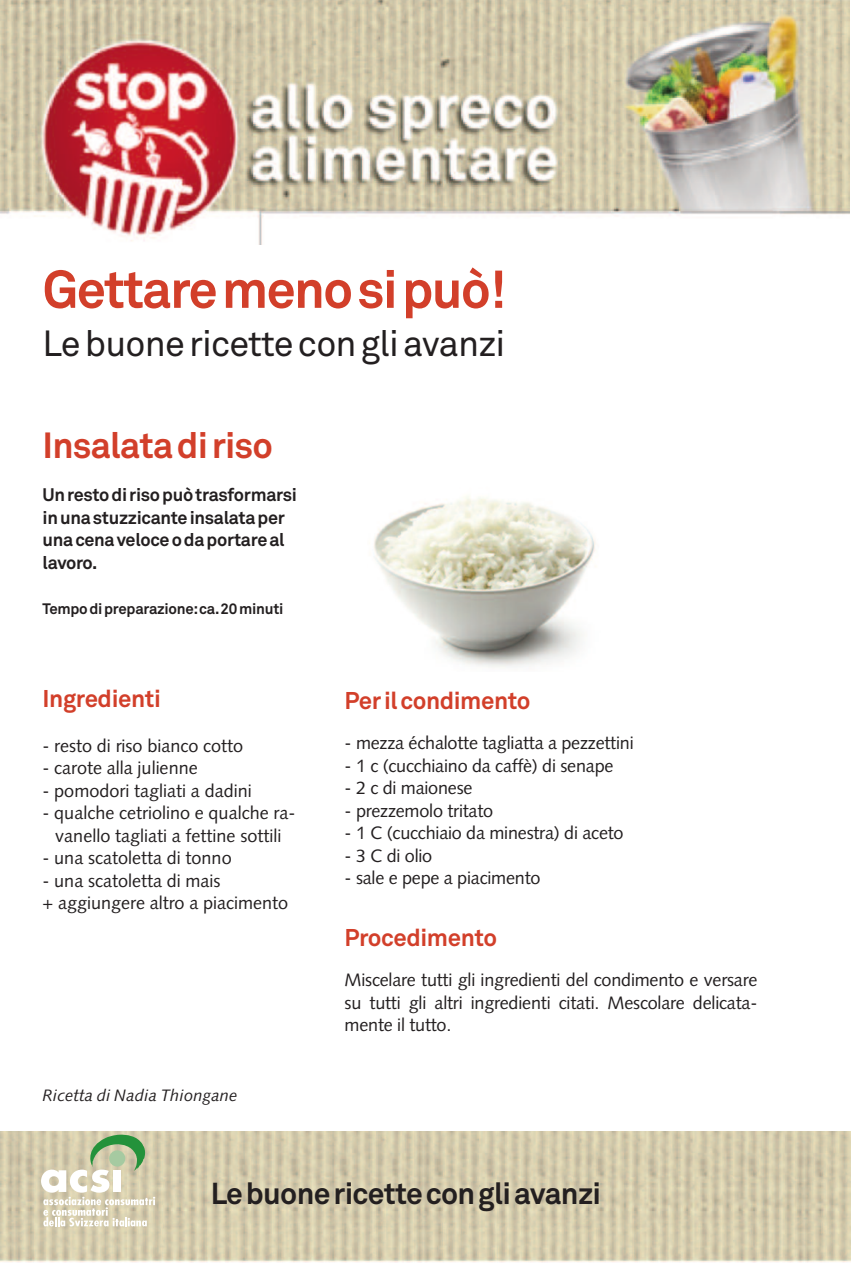
<style>
.page{position:relative;width:851px;height:1263px;background:#fff}
.page>*{position:absolute;margin:0;border:0;box-sizing:border-box;transform-origin:0 0}
.t1{font:700 52.5px "Akkurat Std";letter-spacing:-.035em;color:#d23f2a}
.t2{font:36px "Akkurat Std";letter-spacing:-.025em;color:#231f20}
.t3{font:700 36px "Akkurat Std";letter-spacing:-.025em;color:#d23f2a}
.t4{font:700 30px "Akkurat Std";letter-spacing:-.025em;color:#231f20}
.t5{font:700 24px "Akkurat Std";letter-spacing:-.015em;color:#d23f2a}
.t6{font:18px/22.5px "Syntax";letter-spacing:-.01em;color:#231f20;text-align:center}
.t7{font:700 18px/22.5px "Akkurat Std";letter-spacing:-.015em;color:#231f20}
.t8{font:italic 16.5px "Syntax";letter-spacing:.01em;color:#231f20}
.t9{font:700 15px "Akkurat Std";letter-spacing:-.015em;color:#231f20}
</style>
<div class="page">
<img style="left:374px;top:496px;width:222px;height:172px">
<img style="left:1px;top:1131px;width:849px;height:132px">
<svg style="left:41px;top:1135px;width:114px;height:91px"></svg>
<img style="left:0;top:0;width:849px;height:244px">
<h1 class="t1" style="left:43px;top:271px;width:465px">Gettaremenosipuò!</h1>
<h2 class="t2" style="left:43px;top:330px;width:464px">Lebuonericettecongliavanzi</h2>
<h2 class="t3" style="left:43px;top:432px;width:232px">Insalatadiriso</h2>
<p class="t7" style="left:43px;top:485px;width:256px">Unrestodirisopuòtrasformarsi inunastuzzicanteinsalataper unacenaveloceodaportareal lavoro.</p>
<p class="t9" style="left:43px;top:603px;width:242px">Tempodipreparazione:ca.20minuti</p>
<h3 class="t5" style="left:43px;top:690px;width:120px">Ingredienti</h3>
<p class="t6" style="left:43px;top:736px;width:202px">- resto di riso bianco cotto</p>
<p class="t6" style="left:43px;top:758px;width:157px">- carote alla julienne</p>
<p class="t6" style="left:43px;top:781px;width:211px">- pomodori tagliati a dadini</p>
<p class="t6" style="left:43px;top:803px;width:254px">- qualche cetriolino e qualche ra&shy;vanello tagliati a fettine sottili</p>
<p class="t6" style="left:43px;top:848px;width:190px">- una scatoletta di tonno</p>
<p class="t6" style="left:43px;top:871px;width:247px;text-align:left">- una scatoletta di mais<br>+ aggiungere altro a piacimento</p>
<p class="t8" style="left:43px;top:1089px;width:196px">Ricetta di Nadia Thiongane</p>
<h3 class="t5" style="left:344px;top:692px;width:187px">Perilcondimento</h3>
<p class="t6" style="left:344px;top:733px;width:290px">- mezza échalotte tagliatta a pezzettini</p>
<p class="t6" style="left:344px;top:756px;width:270px">- 1 c (cucchiaino da caffè) di senape</p>
<p class="t6" style="left:344px;top:778px;width:129px">- 2 c di maionese</p>
<p class="t6" style="left:344px;top:801px;width:150px">- prezzemolo tritato</p>
<p class="t6" style="left:344px;top:823px;width:280px">- 1 C (cucchiaio da minestra) di aceto</p>
<p class="t6" style="left:344px;top:846px;width:89px">- 3 C di olio</p>
<p class="t6" style="left:344px;top:868px;width:197px">- sale e pepe a piacimento</p>
<h3 class="t5" style="left:344px;top:929px;width:154px">Procedimento</h3>
<p class="t6" style="left:344px;top:970px;width:414px;text-align:justify">Miscelare tutti gli ingredienti del condimento e versare su tutti gli altri ingredienti citati. Mescolare delicata&shy;mente il tutto.</p>
<h3 class="t4" style="left:211px;top:1183px;width:392px">Lebuonericettecongliavanzi</h3>
</div>
